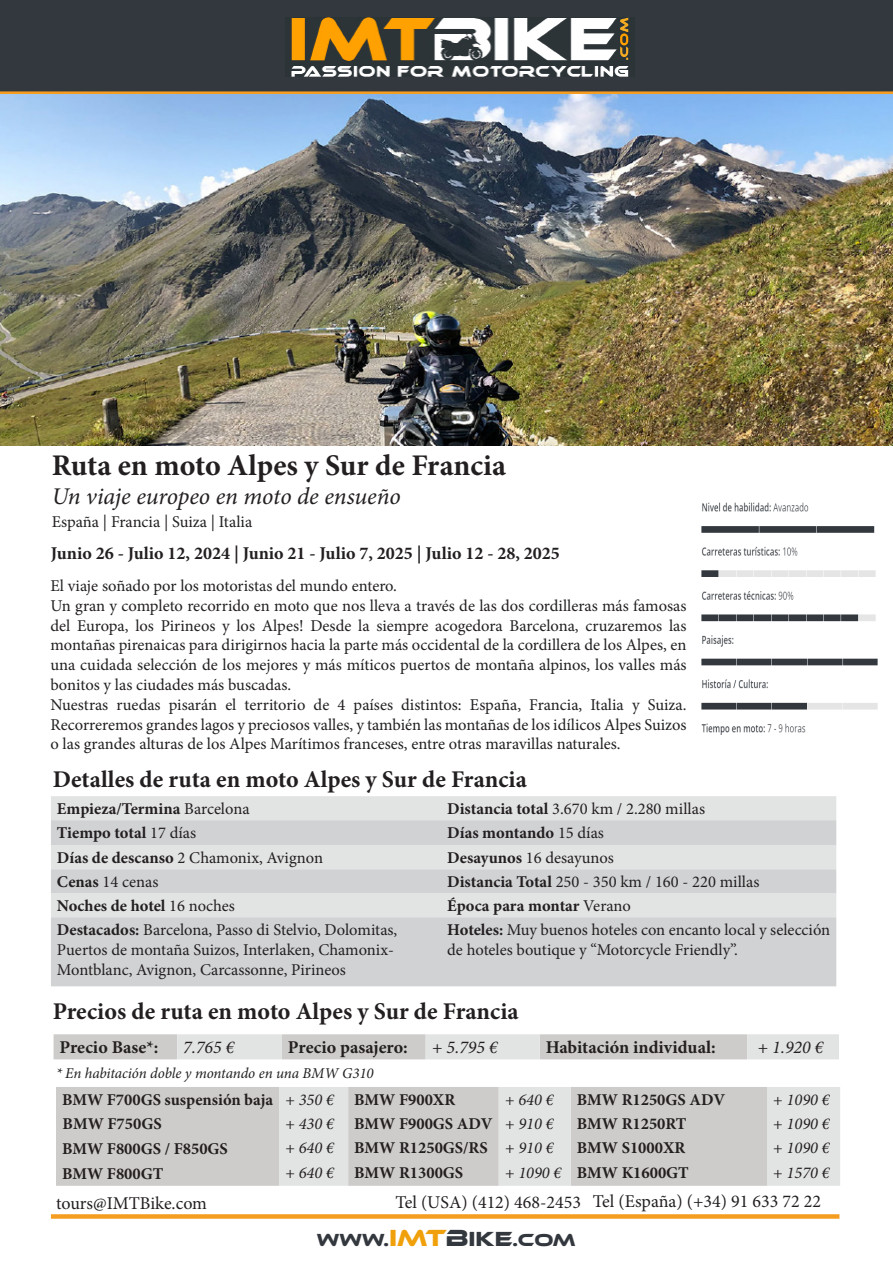
<style>
.page{position:relative;width:893px;height:1263px;background:#fff}
.page>*{position:absolute;margin:0;border:0;box-sizing:border-box;transform-origin:0 0}
.t1{font:700 30px "Minion Pro";color:#231f20}
.t2{font:700 24px "Minion Pro";color:#231f20}
.t3{font:italic 24px "Minion Pro";letter-spacing:-.005em;color:#231f20}
.t4{font:700 18px "Minion Pro";color:#231f20}
.t5{font:18px "Minion Pro";color:#231f20}
.t6{font:italic 18px "Minion Pro";color:#231f20}
.t7{font:18px "Ethnocentric Rg";color:#33383e}
.t8{font:16.5px/19.8px "Minion Pro";color:#231f20;text-align:justify}
.t9{font:700 16.5px "Minion Pro";color:#231f20}
.t10{font:italic 16.5px "Minion Pro";color:#231f20}
.t11{font:italic 15px "Minion Pro";letter-spacing:-.005em;color:#231f20}
.s1{font-weight:400}
.s2{font-weight:700}
.s3{font-size:24px;color:#f0a00b}
.s4{font-size:24px}
.s5{font-size:21px}
</style>
<div class="page">
<div style="left:51px;top:796px;width:785px;height:73px;background:#e2e3e3"></div>
<div style="left:51px;top:820px;width:785px;height:25px;background:#d1d2d4"></div>
<svg style="left:51px;top:869px;width:785px;height:117px;fill:#d1d2d4"></svg>
<div style="left:0;top:0;width:893px;height:94px;background:#33383e"></div>
<hr style="left:0;top:91px;width:893px;height:3px;background:#f49d20">
<div style="left:51px;top:1214px;width:788px;height:5px;background:#f49d20"></div>
<svg style="left:54px;top:1034px;width:785px;height:25px"></svg>
<img style="left:286px;top:18px;width:348px;height:58px">
<img style="left:0;top:94px;width:893px;height:351px">
<img style="left:701px;top:502px;width:177px;height:233px">
<div style="left:56px;top:1087px;width:223px;height:99px;background:#ceccca"></div>
<svg style="left:279px;top:1087px;width:561px;height:99px;fill:#ceccca"></svg>
<p class="t1" style="left:52px;top:447px;width:456px">Ruta en moto Alpes y Sur de Francia</p>
<p class="t3" style="left:52px;top:480px;width:351px">Un viaje europeo en moto de ensueño</p>
<p class="t8" style="left:52px;top:511px;width:202px">España | Francia | Suiza | Italia</p>
<p class="t4" style="left:51px;top:542px;width:510px">Junio 26 - Julio 12, 2024 | Junio 21 - Julio 7, 2025 | Julio 12 - 28, 2025</p>
<p class="t8" style="left:50px;top:576px;width:348px">El viaje soñado por los motoristas del mundo entero.</p>
<p class="t8" style="left:50px;top:596px;width:638px">Un gran y completo recorrido en moto que nos lleva a través de las dos cordilleras más famosas del Europa, los Pirineos y los Alpes! Desde la siempre acogedora Barcelona, cruzaremos las montañas pirenaicas para dirigirnos hacia la parte más occidental de la cordillera de los Alpes, en una cuidada selección de los mejores y más míticos puertos de montaña alpinos, los valles más bonitos y las ciudades más buscadas.</p>
<p class="t8" style="left:50px;top:695px;width:638px">Nuestras ruedas pisarán el territorio de 4 países distintos: España, Francia, Italia y Suiza.<br>Recorreremos grandes lagos y preciosos valles, y también las montañas de los idílicos Alpes Suizos o las grandes alturas de los Alpes Marítimos franceses, entre otras maravillas naturales.</p>
<p class="t2" style="left:53px;top:765px;width:476px">Detalles de ruta en moto Alpes y Sur de Francia</p>
<p class="t9" style="left:57px;top:799px;width:194px">Empieza/Termina <span class="s1">Barcelona</span></p>
<p class="t8" style="left:447px;top:799px;width:259px"><span class="s2">Distancia total</span> 3.670 km / 2.280 millas</p>
<p class="t9" style="left:57px;top:823px;width:141px">Tiempo total <span class="s1">17 días</span></p>
<p class="t9" style="left:447px;top:823px;width:158px">Días montando <span class="s1">15 días</span></p>
<p class="t8" style="left:57px;top:848px;width:268px"><span class="s2">Días de descanso</span> 2 Chamonix, Avignon</p>
<p class="t8" style="left:447px;top:848px;width:168px"><span class="s2">Desayunos</span> 16 desayunos</p>
<p class="t8" style="left:57px;top:872px;width:103px"><span class="s2">Cenas</span> 14 cenas</p>
<p class="t8" style="left:447px;top:872px;width:314px"><span class="s2">Distancia Total</span> 250 - 350 km / 160 - 220 millas</p>
<p class="t9" style="left:57px;top:896px;width:180px">Noches de hotel <span class="s1">16 noches</span></p>
<p class="t9" style="left:447px;top:896px;width:185px">Época para montar <span class="s1">Verano</span></p>
<p class="t8" style="left:57px;top:920px;width:342px;text-align:left"><span class="s2">Destacados:</span> Barcelona, Passo di Stelvio, Dolomitas,<br>Puertos de montaña Suizos, Interlaken, Chamonix-<br>Montblanc, Avignon, Carcassonne, Pirineos</p>
<p class="t8" style="left:447px;top:920px;width:385px"><span class="s2">Hoteles:</span> Muy buenos hoteles con encanto local y selección de hoteles boutique y “Motorcycle Friendly”.</p>
<p class="t2" style="left:53px;top:997px;width:468px">Precios de ruta en moto Alpes y Sur de Francia</p>
<p class="t4" style="left:60px;top:1037px;width:100px">Precio Base*:</p>
<p class="t6" style="left:183px;top:1035px;width:53px">7.765 €</p>
<p class="t4" style="left:288px;top:1037px;width:121px">Precio pasajero:</p>
<p class="t6" style="left:432px;top:1035px;width:68px">+ 5.795 €</p>
<p class="t4" style="left:546px;top:1037px;width:172px">Habitación individual:</p>
<p class="t6" style="left:757px;top:1035px;width:68px">+ 1.920 €</p>
<p class="t11" style="left:56px;top:1063px;width:319px">* En habitación doble y montando en una BMW G310</p>
<p class="t9" style="left:62px;top:1090px;width:213px">BMW F700GS suspensión baja</p>
<p class="t10" style="left:285px;top:1088px;width:50px">+ 350 €</p>
<p class="t9" style="left:354px;top:1090px;width:103px">BMW F900XR</p>
<p class="t10" style="left:505px;top:1088px;width:50px">+ 640 €</p>
<p class="t9" style="left:577px;top:1090px;width:150px">BMW R1250GS ADV</p>
<p class="t10" style="left:773px;top:1088px;width:58px">+ 1090 €</p>
<p class="t9" style="left:63px;top:1114px;width:101px">BMW F750GS</p>
<p class="t10" style="left:285px;top:1112px;width:50px">+ 430 €</p>
<p class="t9" style="left:354px;top:1114px;width:140px">BMW F900GS ADV</p>
<p class="t10" style="left:505px;top:1112px;width:50px">+ 910 €</p>
<p class="t9" style="left:577px;top:1114px;width:111px">BMW R1250RT</p>
<p class="t10" style="left:773px;top:1112px;width:58px">+ 1090 €</p>
<p class="t9" style="left:62px;top:1138px;width:167px">BMW F800GS / F850GS</p>
<p class="t10" style="left:285px;top:1136px;width:50px">+ 640 €</p>
<p class="t9" style="left:354px;top:1138px;width:135px">BMW R1250GS/RS</p>
<p class="t10" style="left:505px;top:1136px;width:50px">+ 910 €</p>
<p class="t9" style="left:577px;top:1138px;width:110px">BMW S1000XR</p>
<p class="t10" style="left:773px;top:1136px;width:58px">+ 1090 €</p>
<p class="t9" style="left:62px;top:1164px;width:103px">BMW F800GT</p>
<p class="t10" style="left:285px;top:1162px;width:50px">+ 640 €</p>
<p class="t9" style="left:354px;top:1163px;width:111px">BMW R1300GS</p>
<p class="t10" style="left:505px;top:1162px;width:58px">+ 1090 €</p>
<p class="t9" style="left:577px;top:1163px;width:114px">BMW K1600GT</p>
<p class="t10" style="left:773px;top:1162px;width:58px">+ 1570 €</p>
<p class="t5" style="left:56px;top:1191px;width:153px">tours@IMTBike.com</p>
<p class="t5" style="left:395px;top:1190px;width:187px">Tel (USA) (412) 468-2453</p>
<p class="t5" style="left:593px;top:1189px;width:230px">Tel (España) (+34) 91 633 72 22</p>
<p class="t7" style="left:317px;top:1229px;width:260px">WWW.<span class="s3">IMT</span><span class="s4">B</span><span class="s5">IKE</span>.COM</p>
</div>
